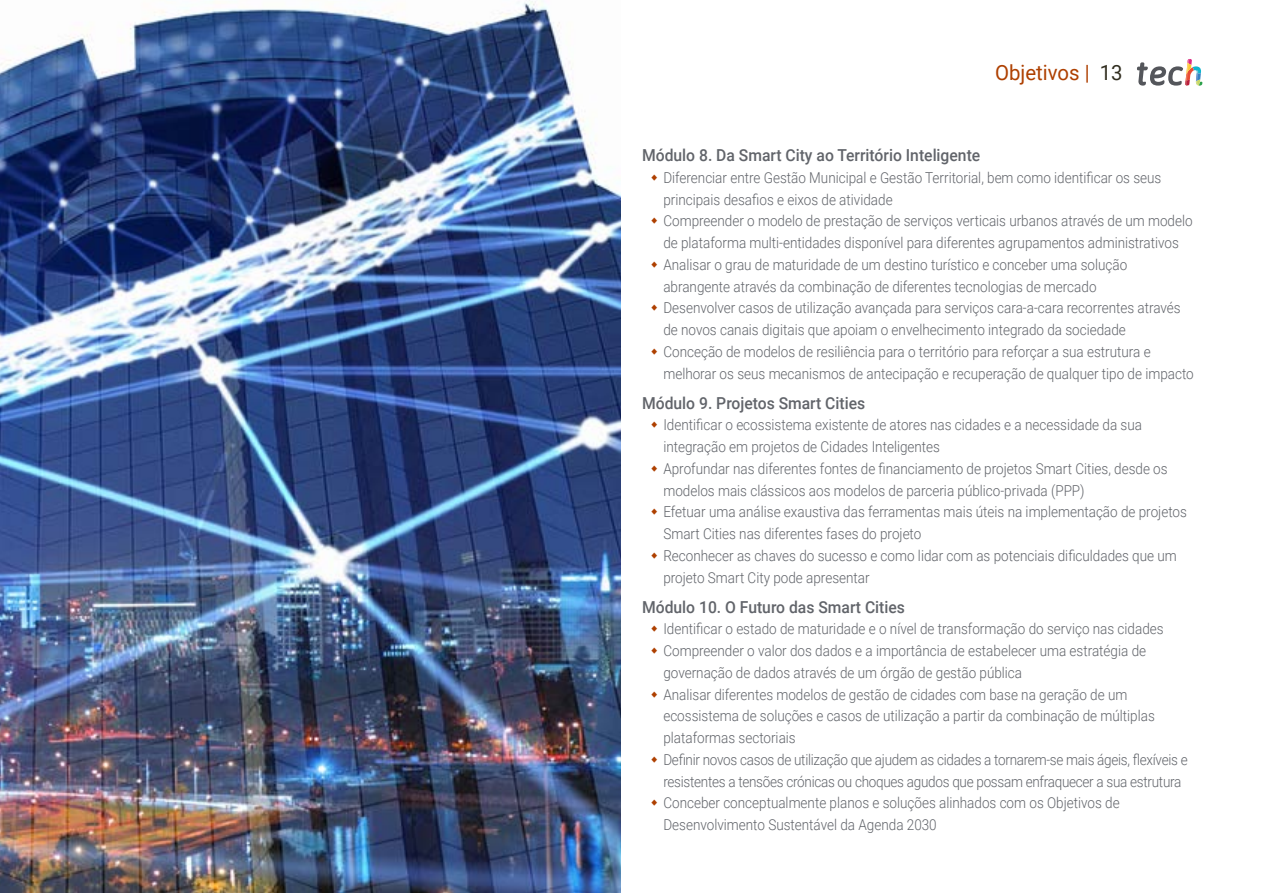
<style>
.page{position:relative;width:1263px;height:893px;background:#fff}
.page>*{position:absolute;margin:0;border:0;box-sizing:border-box;transform-origin:0 0}
.t1{font:21px "Roboto";color:#ae4000}
.t2{font:500 16.5px "Roboto";color:#61646a;scale:.95 1}
.t3{font:300 15px/21.8px "Roboto";color:#61646a;scale:.9 1}
.s1{color:#312e20}
</style>
<div class="page">
<svg style="left:1137px;top:59px;width:65px;height:27px"></svg>
<img style="left:0;top:0;width:621px;height:893px">
<h1 class="t1" style="left:995px;top:57px;width:129px">Objetivos | <span class="s1">13</span></h1>
<p class="t2" style="left:642px;top:144px;width:357px">Módulo 8. Da Smart City ao Território Inteligente</p>
<p class="t3" style="left:663px;top:166px;width:591px">Diferenciar entre Gestão Municipal e Gestão Territorial, bem como identificar os seus principais desafios e eixos de atividade<br>Compreender o modelo de prestação de serviços verticais urbanos através de um modelo de plataforma multi-entidades disponível para diferentes agrupamentos administrativos Analisar o grau de maturidade de um destino turístico e conceber uma solução abrangente através da combinação de diferentes tecnologias de mercado<br>Desenvolver casos de utilização avançada para serviços cara-a-cara recorrentes através de novos canais digitais que apoiam o envelhecimento integrado da sociedade<br>Conceção de modelos de resiliência para o território para reforçar a sua estrutura e melhorar os seus mecanismos de antecipação e recuperação de qualquer tipo de impacto</p>
<p class="t2" style="left:642px;top:391px;width:236px">Módulo 9. Projetos Smart Cities</p>
<p class="t3" style="left:663px;top:414px;width:583px">Identificar o ecossistema existente de atores nas cidades e a necessidade da sua integração em projetos de Cidades Inteligentes<br>Aprofundar nas diferentes fontes de financiamento de projetos Smart Cities, desde os modelos mais clássicos aos modelos de parceria público-privada (PPP)<br>Efetuar uma análise exaustiva das ferramentas mais úteis na implementação de projetos Smart Cities nas diferentes fases do projeto<br>Reconhecer as chaves do sucesso e como lidar com as potenciais dificuldades que um projeto Smart City pode apresentar</p>
<p class="t2" style="left:642px;top:595px;width:278px">Módulo 10. O Futuro das Smart Cities</p>
<p class="t3" style="left:663px;top:617px;width:584px">Identificar o estado de maturidade e o nível de transformação do serviço nas cidades Compreender o valor dos dados e a importância de estabelecer uma estratégia de governação de dados através de um órgão de gestão pública<br>Analisar diferentes modelos de gestão de cidades com base na geração de um ecossistema de soluções e casos de utilização a partir da combinação de múltiplas plataformas sectoriais<br>Definir novos casos de utilização que ajudem as cidades a tornarem-se mais ágeis, flexíveis e resistentes a tensões crónicas ou choques agudos que possam enfraquecer a sua estrutura Conceber conceptualmente planos e soluções alinhados com os Objetivos de Desenvolvimento Sustentável da Agenda 2030</p>
</div>
